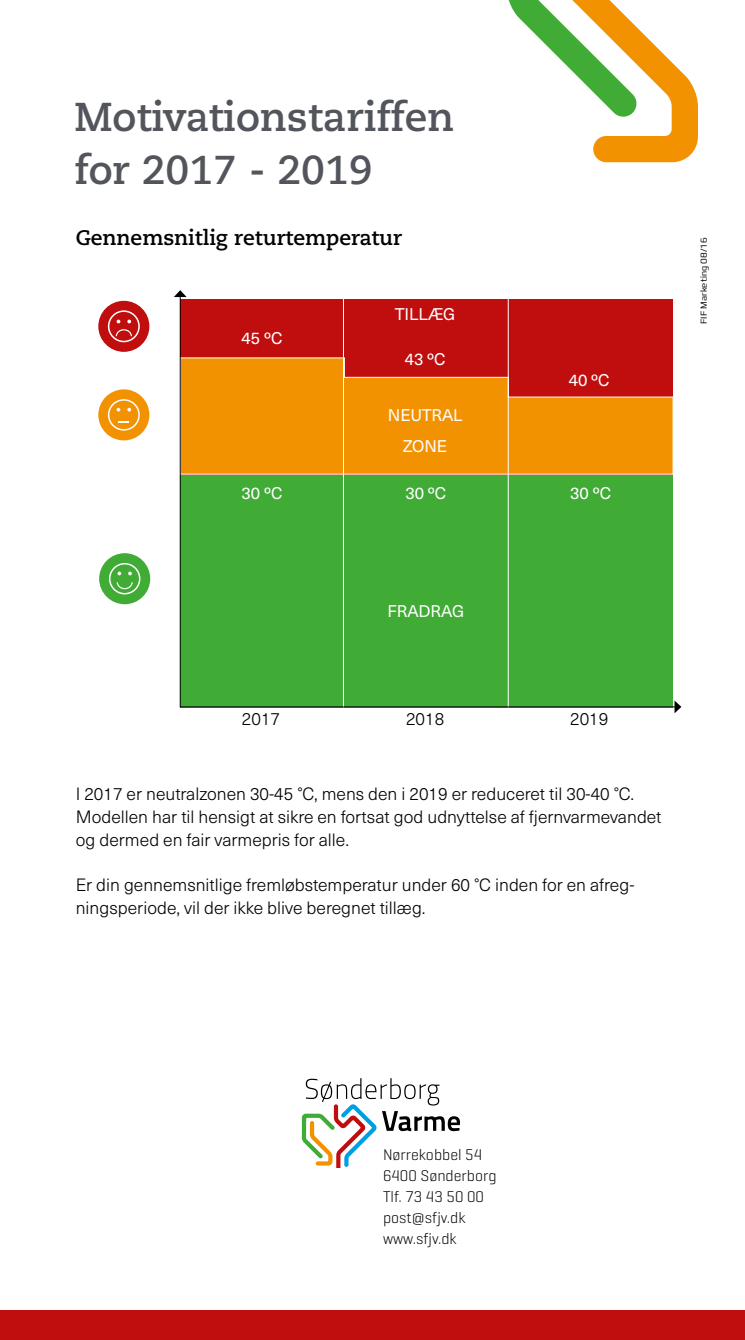
<style>
.page{position:relative;width:745px;height:1340px;background:#fff}
.page>*{position:absolute;margin:0;border:0;box-sizing:border-box;transform-origin:0 0}
.t1{font:700 40.25px/52.5px "Caecilia LT Std";color:#52555b}
.t2{font:700 21px "Caecilia LT Std";color:#000}
.t3{font:300 17.5px/22.8px "Neue Haas Unica Pro";color:#000}
.t4{font:16.62px "Neue Haas Unica Pro";color:#fff}
.t5{font:16.62px/31.2px "Neue Haas Unica Pro";letter-spacing:-.02em;color:#fff;text-align:center}
.t6{font:300 15.75px/21px "Geogrotesque";color:#000}
.t7{font:300 8.75px "Francker Std";color:#000}
</style>
<div class="page">
<div style="left:0;top:1310px;width:744px;height:29px;background:#c00d0e"></div>
<svg style="left:508px;top:0;width:190px;height:162px"></svg>
<svg style="left:302px;top:1078px;width:157px;height:89px"></svg>
<svg style="left:179px;top:296px;width:495px;height:411px;background:#848723"></svg>
<svg style="left:174px;top:290px;width:12px;height:7px"></svg>
<svg style="left:674px;top:700px;width:7px;height:13px"></svg>
<div style="left:99px;top:553px;width:51px;height:51px;background:#40ab35;border-radius:50%"></div>
<svg style="left:109px;top:563px;width:31px;height:31px"></svg>
<div style="left:98px;top:389px;width:51px;height:51px;background:#f39200;border-radius:50%"></div>
<div style="left:98px;top:301px;width:51px;height:51px;background:#c00d0e;border-radius:50%"></div>
<svg style="left:108px;top:399px;width:32px;height:31px"></svg>
<svg style="left:108px;top:310px;width:32px;height:32px"></svg>
<h1 class="t1" style="left:74px;top:92px;width:381px">Motivationstariffen for 2017 - 2019</h1>
<p class="t2" style="left:76px;top:226px;width:328px">Gennemsnitlig returtemperatur</p>
<p class="t4" style="left:241px;top:328px;width:42px">45 ºC</p>
<p class="t4" style="left:394px;top:304px;width:62px">TILLÆG</p>
<p class="t4" style="left:404px;top:349px;width:42px">43 ºC</p>
<p class="t5" style="left:387px;top:400px;width:76px">NEUTRAL<br>ZONE</p>
<p class="t4" style="left:568px;top:369px;width:42px">40 ºC</p>
<p class="t4" style="left:241px;top:483px;width:42px">30 ºC</p>
<p class="t4" style="left:405px;top:483px;width:42px">30 ºC</p>
<p class="t4" style="left:570px;top:483px;width:42px">30 ºC</p>
<p class="t7" style="left:698px;top:324px;width:88px;rotate:-90deg">FIF Marketing 08/16</p>
<p class="t4" style="left:387px;top:601px;width:78px">FRADRAG</p>
<p class="t3" style="left:242px;top:708px;width:40px">2017</p>
<p class="t3" style="left:406px;top:708px;width:40px">2018</p>
<p class="t3" style="left:569px;top:708px;width:40px">2019</p>
<p class="t3" style="left:76px;top:782px;width:587px">I 2017 er neutralzonen 30-45 °C, mens den i 2019 er reduceret til 30-40 °C.<br>Modellen har til hensigt at sikre en fortsat god udnyttelse af fjernvarmevandet og dermed en fair varmepris for alle.</p>
<p class="t3" style="left:76px;top:873px;width:560px">Er din gennemsnitlige fremløbstemperatur under 60 °C inden for en afreg&shy;ningsperiode, vil der ikke blive beregnet tillæg.</p>
<p class="t6" style="left:383px;top:1143px;width:115px">Nørrekobbel 54<br>6400 Sønderborg<br>Tlf. 73 43 50 00 post@sfjv.dk www.sfjv.dk</p>
</div>
